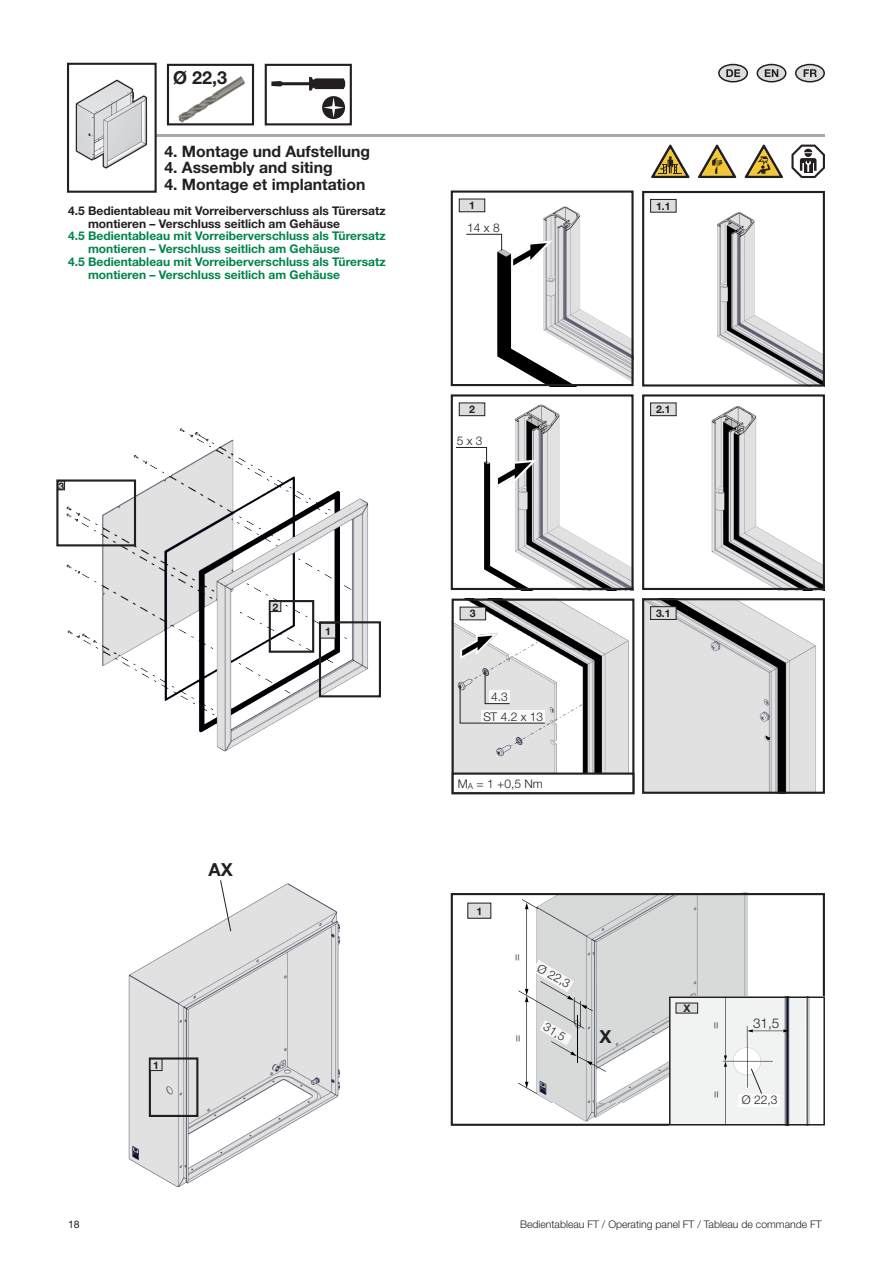
<style>
.page{position:relative;width:893px;height:1263px;background:#fff}
.page>*{position:absolute;margin:0;border:0;box-sizing:border-box;transform-origin:0 0}
._1_VariableUeberschr{font:700 18px "Neue Helvetica For Rittal";color:#231f20}
._1_VariableUeberschr-2{font:700 15.75px "Neue Helvetica For Rittal";color:#231f20}
._4_ZeichnungsBeschre{font:300 13.5px "Neue Helvetica For Rittal";color:#231f20}
._1_TextHf_AbstandOhn{font:700 12px/12.9px "Neue Helvetica For Rittal";color:#00854a}
._1_TextHf_AbstandOhn-2{font:700 12px/12.9px "Neue Helvetica For Rittal";color:#231f20}
._4_ZeichnungsBeschre-2{font:300 12px "Neue Helvetica For Rittal";color:#231f20}
._1_Text_AbstandOhne{font:300 12px "Neue Helvetica For Rittal";color:#231f20}
.t1{font:300 10.5px "Neue Helvetica For Rittal";color:#231f20}
._2_TabelleTextHfZ{font:700 10.5px "Neue Helvetica For Rittal";color:#231f20}
._1_Igel_Nr_1-stellig{font:700 10.5px "Neue Helvetica For Rittal";color:#231f20}
.t2{font:10.5px "Neue Helvetica For Rittal";color:#231f20}
</style>
<div class="page">
<svg style="left:757px;top:65px;width:29px;height:17px"></svg>
<div style="left:757px;top:64px;width:29px;height:18px;border:2px solid #231f20;border-radius:50%"></div>
<svg style="left:765px;top:69px;width:13px;height:8px"></svg>
<div style="left:796px;top:65px;width:28px;height:17px;background:#dcdddf;border-radius:50%"></div>
<div style="left:795px;top:64px;width:30px;height:18px;border:2px solid #231f20;border-radius:50%"></div>
<svg style="left:804px;top:69px;width:13px;height:8px"></svg>
<div style="left:719px;top:65px;width:28px;height:17px;background:#dcdddf;border-radius:50%"></div>
<div style="left:718px;top:64px;width:30px;height:18px;border:2px solid #231f20;border-radius:50%"></div>
<svg style="left:726px;top:69px;width:14px;height:8px"></svg>
<img style="left:56px;top:378px;width:405px;height:377px">
<hr style="left:155px;top:134px;width:670px;height:3px;background:#a8a9ad">
<svg style="left:651px;top:145px;width:38px;height:33px"></svg>
<svg style="left:698px;top:145px;width:38px;height:33px"></svg>
<svg style="left:745px;top:145px;width:38px;height:33px"></svg>
<svg style="left:791px;top:145px;width:34px;height:33px"></svg>
<svg style="left:271px;top:77px;width:74px;height:14px"></svg>
<div style="left:265px;top:64px;width:87px;height:61px;border:2px solid #231f20"></div>
<svg style="left:322px;top:96px;width:23px;height:23px"></svg>
<svg style="left:323px;top:97px;width:21px;height:21px"></svg>
<img style="left:650px;top:402px;width:172px;height:185px">
<div style="left:642px;top:394px;width:183px;height:196px;border:2px solid #231f20"></div>
<div style="left:651px;top:403px;width:25px;height:13px;background:#dcdddf"></div>
<div style="left:650px;top:403px;width:26px;height:13px;border:1px solid #231f20"></div>
<img style="left:454px;top:397px;width:177px;height:190px">
<div style="left:451px;top:394px;width:183px;height:196px;border:2px solid #231f20"></div>
<div style="left:459px;top:403px;width:26px;height:13px;background:#dcdddf"></div>
<div style="left:459px;top:403px;width:26px;height:13px;border:1px solid #231f20"></div>
<div style="left:56px;top:479px;width:80px;height:67px;border:2px solid #231f20"></div>
<img style="left:645px;top:601px;width:171px;height:190px">
<div style="left:642px;top:598px;width:183px;height:196px;border:2px solid #231f20"></div>
<div style="left:651px;top:607px;width:25px;height:12px;background:#dcdddf"></div>
<div style="left:650px;top:606px;width:26px;height:14px;border:1px solid #231f20"></div>
<div style="left:269px;top:600px;width:45px;height:53px;border:2px solid #231f20"></div>
<div style="left:270px;top:601px;width:11px;height:11px;background:#dcdddf"></div>
<div style="left:270px;top:601px;width:11px;height:11px;border:1px solid #231f20"></div>
<img style="left:455px;top:602px;width:174px;height:170px">
<div style="left:452px;top:599px;width:182px;height:195px;border:2px solid #231f20"></div>
<div style="left:460px;top:607px;width:26px;height:13px;background:#dcdddf"></div>
<div style="left:452px;top:772px;width:182px;height:22px;border:2px solid #231f20"></div>
<svg style="left:459px;top:670px;width:86px;height:54px"></svg>
<img style="left:650px;top:198px;width:172px;height:186px">
<div style="left:642px;top:191px;width:183px;height:196px;border:2px solid #231f20"></div>
<div style="left:651px;top:199px;width:25px;height:13px;background:#dcdddf"></div>
<div style="left:650px;top:199px;width:26px;height:13px;border:1px solid #231f20"></div>
<img style="left:454px;top:198px;width:177px;height:185px">
<div style="left:451px;top:190px;width:183px;height:196px;border:2px solid #231f20"></div>
<div style="left:459px;top:199px;width:26px;height:13px;background:#dcdddf"></div>
<div style="left:459px;top:199px;width:26px;height:13px;border:1px solid #231f20"></div>
<div style="left:58px;top:481px;width:7px;height:9px;background:#dcdddf"></div>
<div style="left:58px;top:481px;width:7px;height:9px;border:1px solid #231f20"></div>
<div style="left:319px;top:621px;width:62px;height:76px;border:2px solid #231f20"></div>
<div style="left:320px;top:623px;width:16px;height:15px;background:#dcdddf"></div>
<div style="left:320px;top:623px;width:16px;height:15px;border:1px solid #231f20"></div>
<img style="left:128px;top:883px;width:323px;height:304px">
<img style="left:467px;top:896px;width:281px;height:226px">
<hr style="left:526px;top:908px;width:1px;height:82px;background:#000001">
<svg style="left:522px;top:899px;width:16px;height:10px"></svg>
<hr style="left:526px;top:1001px;width:1px;height:82px;background:#000001">
<svg style="left:518px;top:1082px;width:19px;height:12px"></svg>
<div style="left:451px;top:893px;width:374px;height:233px;border:2px solid #231f20"></div>
<div style="left:468px;top:903px;width:23px;height:15px;background:#dcdddf"></div>
<div style="left:149px;top:1057px;width:49px;height:60px;border:2px solid #231f20"></div>
<div style="left:150px;top:1059px;width:12px;height:11px;background:#dcdddf"></div>
<div style="left:150px;top:1059px;width:12px;height:12px;border:1px solid #231f20"></div>
<svg style="left:518px;top:960px;width:88px;height:112px"></svg>
<div style="left:510px;top:943px;width:12px;height:20px;background:#fff"></div>
<div style="left:510px;top:1024px;width:13px;height:20px;background:#fff"></div>
<img style="left:75px;top:79px;width:73px;height:90px">
<div style="left:67px;top:63px;width:90px;height:130px;border:2px solid #231f20"></div>
<div style="left:455px;top:434px;width:20px;height:12px;background:#fff"></div>
<svg style="left:455px;top:447px;width:32px;height:18px"></svg>
<div style="left:465px;top:221px;width:23px;height:12px;background:#fff"></div>
<svg style="left:466px;top:234px;width:36px;height:17px"></svg>
<svg style="left:220px;top:880px;width:12px;height:52px"></svg>
<img style="left:672px;top:999px;width:138px;height:123px">
<hr style="left:747px;top:1026px;width:1px;height:62px;background:#000001">
<hr style="left:723px;top:1061px;width:50px;height:1px;background:#000001">
<hr style="left:752px;top:1031px;width:32px;height:1px;background:#000001">
<svg style="left:747px;top:1029px;width:6px;height:3px"></svg>
<svg style="left:783px;top:1029px;width:6px;height:3px"></svg>
<hr style="left:725px;top:996px;width:1px;height:60px;background:#000001">
<hr style="left:725px;top:1066px;width:1px;height:59px;background:#000001">
<svg style="left:724px;top:1055px;width:3px;height:12px"></svg>
<div style="left:669px;top:996px;width:156px;height:129px;border:2px solid #231f20"></div>
<div style="left:676px;top:1003px;width:22px;height:10px;background:#dcdddf"></div>
<div style="left:738px;top:1094px;width:42px;height:12px;background:#fff"></div>
<svg style="left:750px;top:1068px;width:13px;height:26px"></svg>
<div style="left:167px;top:64px;width:87px;height:61px;border:2px solid #231f20"></div>
<img style="left:177px;top:76px;width:67px;height:47px">
<p class="_1_VariableUeberschr" style="left:173px;top:66px;width:56px">Ø 22,3</p>
<p class="_1_VariableUeberschr-2" style="left:164px;top:141px;width:207px">4. Montage und Aufstellung</p>
<p class="_1_VariableUeberschr-2" style="left:164px;top:158px;width:170px">4. Assembly and siting</p>
<p class="_1_VariableUeberschr-2" style="left:164px;top:174px;width:202px">4. Montage et implantation</p>
<p class="_1_TextHf_AbstandOhn-2" style="left:88px;top:204px;width:299px;text-indent:-20px">4.5 Bedientableau mit Vorreiberverschluss als Türersatz montieren – Verschluss seitlich am Gehäuse</p>
<p class="_1_TextHf_AbstandOhn" style="left:88px;top:230px;width:299px;text-indent:-20px">4.5 Bedientableau mit Vorreiberverschluss als Türersatz montieren – Verschluss seitlich am Gehäuse</p>
<p class="_1_TextHf_AbstandOhn" style="left:88px;top:255px;width:299px;text-indent:-20px">4.5 Bedientableau mit Vorreiberverschluss als Türersatz montieren – Verschluss seitlich am Gehäuse</p>
<p class="_1_Igel_Nr_1-stellig" style="left:58px;top:479px;width:7px">3</p>
<p class="_1_Igel_Nr_1-stellig" style="left:272px;top:600px;width:7px">2</p>
<p class="_1_Igel_Nr_1-stellig" style="left:325px;top:624px;width:7px">1</p>
<p class="_1_VariableUeberschr" style="left:208px;top:858px;width:26px">AX</p>
<p class="_1_Igel_Nr_1-stellig" style="left:153px;top:1058px;width:7px">1</p>
<p class="_2_TabelleTextHfZ" style="left:469px;top:199px;width:7px">1</p>
<p class="_2_TabelleTextHfZ" style="left:656px;top:200px;width:16px">1.1</p>
<p class="_4_ZeichnungsBeschre-2" style="left:467px;top:220px;width:34px">14 x 8</p>
<p class="_2_TabelleTextHfZ" style="left:469px;top:403px;width:7px">2</p>
<p class="_2_TabelleTextHfZ" style="left:656px;top:403px;width:16px">2.1</p>
<p class="_4_ZeichnungsBeschre-2" style="left:457px;top:433px;width:27px">5 x 3</p>
<p class="_2_TabelleTextHfZ" style="left:470px;top:607px;width:7px">3</p>
<p class="_4_ZeichnungsBeschre-2" style="left:491px;top:690px;width:18px">4.3</p>
<p class="_4_ZeichnungsBeschre-2" style="left:483px;top:709px;width:61px">ST 4.2 x 13</p>
<p class="_1_Text_AbstandOhne" style="left:458px;top:776px;width:86px">M<sub>A</sub> = 1 +0,5 Nm</p>
<p class="_2_TabelleTextHfZ" style="left:656px;top:607px;width:16px">3.1</p>
<p class="_2_TabelleTextHfZ" style="left:476px;top:904px;width:7px">1</p>
<p class="_4_ZeichnungsBeschre-2" style="left:509px;top:961px;width:9px;rotate:-90deg">=</p>
<p class="_4_ZeichnungsBeschre-2" style="left:509px;top:1042px;width:9px;rotate:-90deg">=</p>
<p class="_4_ZeichnungsBeschre-2" style="left:541px;top:961px;width:37px;rotate:28deg">Ø 22,3</p>
<p class="_4_ZeichnungsBeschre-2" style="left:548px;top:1019px;width:25px;rotate:31deg">31,5</p>
<p class="_1_VariableUeberschr" style="left:600px;top:1026px;width:14px">X</p>
<p class="_2_TabelleTextHfZ" style="left:683px;top:1002px;width:9px">X</p>
<p class="_4_ZeichnungsBeschre-2" style="left:708px;top:1029px;width:9px;rotate:-90deg">=</p>
<p class="_4_ZeichnungsBeschre" style="left:753px;top:1015px;width:28px">31,5</p>
<p class="_4_ZeichnungsBeschre-2" style="left:708px;top:1097px;width:9px;rotate:-90deg">=</p>
<p class="_4_ZeichnungsBeschre-2" style="left:742px;top:1092px;width:37px">Ø 22,3</p>
<p class="t2" style="left:68px;top:1218px;width:13px">18</p>
<p class="t1" style="left:520px;top:1218px;width:303px">Bedientableau FT / Operating panel FT / Tableau de commande FT</p>
</div>
